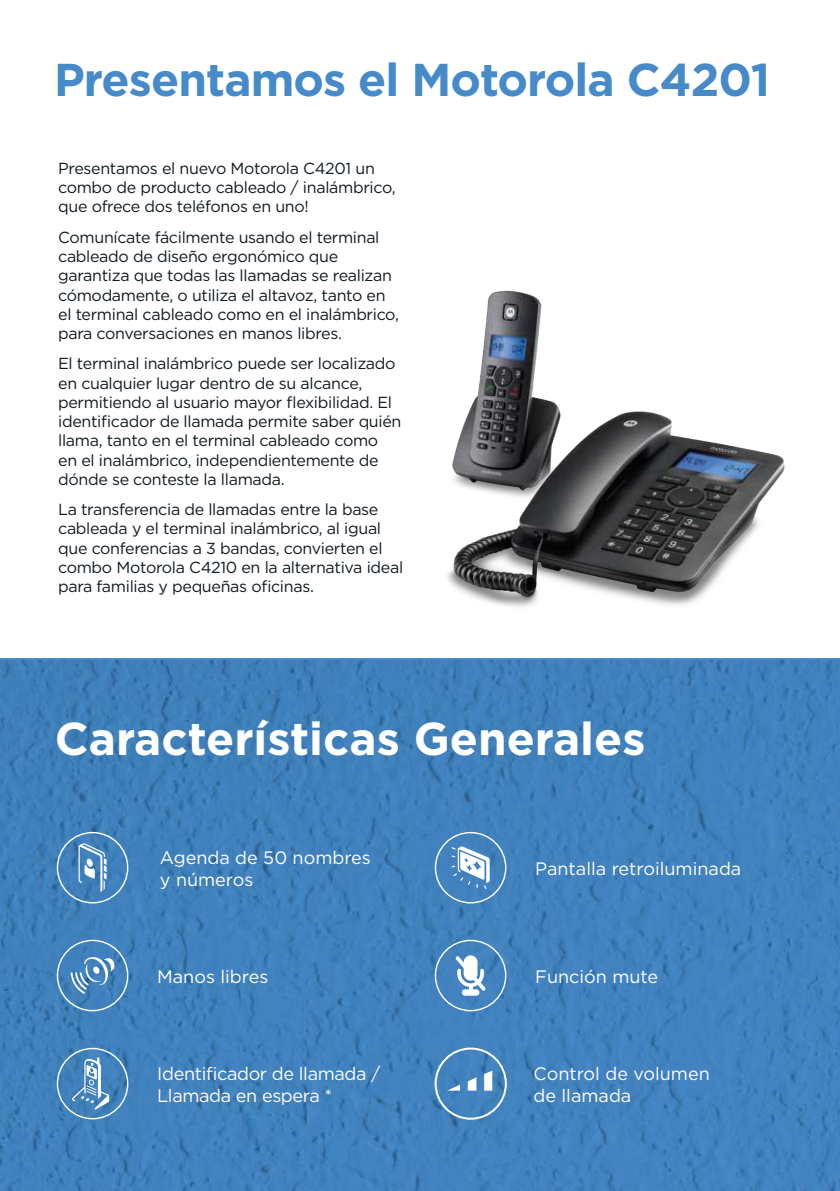
<style>
.page{position:relative;width:840px;height:1191px;background:#fff}
.page>*{position:absolute;margin:0;border:0;box-sizing:border-box;transform-origin:0 0}
.t1{font:700 46px "Gotham";letter-spacing:-.02em;color:#468ac9}
.t2{font:700 46px "Gotham";color:#fff}
.t3{font:18px/21.6px "Gotham";color:#fff}
.t4{font:18px/21.6px "Gotham";letter-spacing:-.02em;color:#fff}
.t5{font:16px/19.2px "Gotham";letter-spacing:-.02em;color:#101a21}
</style>
<div class="page">
<img style="left:0;top:660px;width:839px;height:531px">
<div style="left:57px;top:939px;width:71px;height:72px;border:1px solid #fff;border-radius:50%"></div>
<svg style="left:71px;top:957px;width:44px;height:37px;background:#6699c7"></svg>
<div style="left:434px;top:832px;width:72px;height:71px;border:1px solid #fff;border-radius:50%"></div>
<svg style="left:451px;top:846px;width:38px;height:43px"></svg>
<div style="left:57px;top:832px;width:71px;height:71px;border:1px solid #fff;border-radius:50%"></div>
<svg style="left:78px;top:843px;width:28px;height:49px"></svg>
<div style="left:57px;top:1047px;width:71px;height:72px;border:1px solid #fff;border-radius:50%"></div>
<svg style="left:72px;top:1057px;width:37px;height:53px;background:#699bc9"></svg>
<div style="left:434px;top:939px;width:72px;height:72px;border:1px solid #fff;border-radius:50%"></div>
<div style="left:461px;top:989px;width:18px;height:6px;background:#fff;border-radius:3px"></div>
<svg style="left:455px;top:956px;width:30px;height:35px"></svg>
<div style="left:434px;top:1047px;width:72px;height:72px;border:2px solid #fff;border-radius:50%"></div>
<svg style="left:447px;top:1070px;width:45px;height:20px"></svg>
<img style="left:447px;top:290px;width:338px;height:317px">
<p class="t1" style="left:54px;top:49px;width:717px">Presentamos el Motorola C4201</p>
<p class="t5" style="left:58px;top:158px;width:339px">Presentamos el nuevo Motorola C4201 un combo de producto cableado / inalámbrico, que ofrece dos teléfonos en uno!</p>
<p class="t5" style="left:58px;top:227px;width:342px">Comunícate fácilmente usando el terminal cableado de diseño ergonómico que garantiza que todas las llamadas se realizan cómodamente, o utiliza el altavoz, tanto en el terminal cableado como en el inalámbrico, para conversaciones en manos libres.</p>
<p class="t5" style="left:58px;top:354px;width:344px">El terminal inalámbrico puede ser localizado en cualquier lugar dentro de su alcance, permitiendo al usuario mayor flexibilidad. El identificador de llamada permite saber quién llama, tanto en el terminal cableado como<br>en el inalámbrico, independientemente de dónde se conteste la llamada.</p>
<p class="t5" style="left:58px;top:499px;width:346px">La transferencia de llamadas entre la base cableada y el terminal inalámbrico, al igual que conferencias a 3 bandas, convierten el combo Motorola C4210 en la alternativa ideal para familias y pequeñas oficinas.</p>
<p class="t2" style="left:55px;top:708px;width:592px">Características Generales</p>
<p class="t3" style="left:160px;top:846px;width:212px">Agenda de 50 nombres y números</p>
<p class="t3" style="left:157px;top:965px;width:113px">Manos libres</p>
<p class="t4" style="left:157px;top:1062px;width:224px">Identificador de llamada /<br>Llamada en espera *</p>
<p class="t3" style="left:535px;top:857px;width:207px">Pantalla retroiluminada</p>
<p class="t3" style="left:535px;top:965px;width:124px">Función mute</p>
<p class="t3" style="left:533px;top:1062px;width:178px">Control de volumen de llamada</p>
</div>
